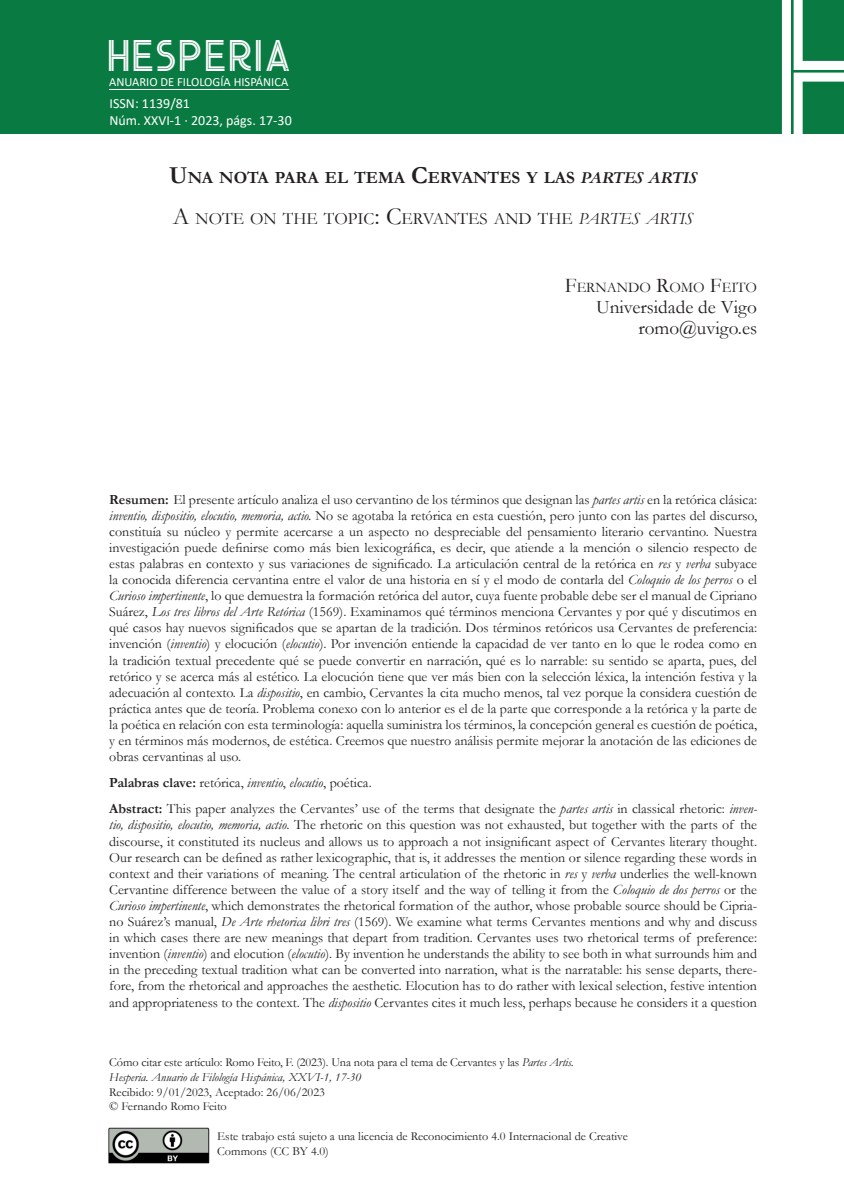
<style>
.page{position:relative;width:844px;height:1191px;background:#fff}
.page>*{position:absolute;margin:0;border:0;box-sizing:border-box;transform-origin:0 0}
.t1{font:200.9px "Urban Inline";color:#fff}
.t2{font:44.62px "Urban Inline";letter-spacing:.1em;color:#fff}
.No_Spacing{font:19.25px "Garamond";color:#231f20}
.t3{font:17.15px "Garamond";color:#231f20}
.t4{font:700 17.15px "Garamond";color:#231f20}
.t5{font:14.7px "Garamond";color:#231f20}
.RESUMEN{font:14px/16.1px "Garamond";color:#231f20;text-align:justify}
.t6{font:14px "Calibri";color:#fff}
.t7{font:12.42px "Calibri";color:#fff}
.t8{font:12.25px/14.7px "Garamond";color:#231f20}
.t9{font:italic 12.25px "Garamond";color:#231f20}
.s1{font-size:24.5px}
.s2{font-style:italic}
.s3{font-size:21px}
.s4{font-weight:700}
</style>
<div class="page">
<div style="left:0;top:0;width:843px;height:134px;background:#097b42"></div>
<img style="left:108px;top:1127px;width:102px;height:37px">
<hr style="left:109px;top:89px;width:180px;height:1px;background:#fff">
<p class="t2" style="left:109px;top:35px;width:182px">HESPERIA</p>
<p class="t7" style="left:109px;top:73px;width:180px">ANUARIO DE FILOLOGÍA HISPÁNICA</p>
<p class="t6" style="left:109px;top:93px;width:82px">ISSN: 1139/81</p>
<p class="t6" style="left:109px;top:110px;width:184px">Núm. XXVI-1 · 2023, págs. 17-30</p>
<p class="t4" style="left:169px;top:166px;width:529px"><span class="s1">U</span>NA NOTA PARA EL TEMA <span class="s1">C</span>ERVANTES Y LAS <span class="s2">PARTES ARTIS</span></p>
<p class="t3" style="left:173px;top:207px;width:522px"><span class="s1">A</span> NOTE ON THE TOPIC<span class="s1">: C</span>ERVANTES AND THE <span class="s2">PARTES ARTIS</span></p>
<p class="t5" style="left:564px;top:277px;width:194px"><span class="s3">F</span>ERNANDO <span class="s3">R</span>OMO <span class="s3">F</span>EITO</p>
<p class="No_Spacing" style="left:596px;top:294px;width:162px">Universidade de Vigo</p>
<p class="No_Spacing" style="left:638px;top:315px;width:120px">romo@uvigo.es</p>
<p class="t1" style="left:781px;top:-25px;width:92px">H</p>
<p class="RESUMEN" style="left:109px;top:491px;width:649px"><span class="s4">Resumen:</span> El presente artículo analiza el uso cervantino de los términos que designan las <span class="s2">partes artis</span> en la retórica clásica: <span class="s2">inventio, dispositio, elocutio, memoria, actio.</span> No se agotaba la retórica en esta cuestión, pero junto con las partes del discurso, constituía su núcleo y permite acercarse a un aspecto no despreciable del pensamiento literario cervantino. Nuestra investigación puede definirse como más bien lexicográfica, es decir, que atiende a la mención o silencio respecto de estas palabras en contexto y sus variaciones de significado. La articulación central de la retórica en <span class="s2">res</span> y <span class="s2">verba</span> subyace la conocida diferencia cervantina entre el valor de una historia en sí y el modo de contarla del <span class="s2">Coloquio de los perros</span> o el <span class="s2">Curioso impertinente</span>, lo que demuestra la formación retórica del autor, cuya fuente probable debe ser el manual de Cipriano Suárez, <span class="s2">Los tres libros del Arte Retórica</span> (1569). Examinamos qué términos menciona Cervantes y por qué y discutimos en qué casos hay nuevos significados que se apartan de la tradición. Dos términos retóricos usa Cervantes de preferencia: invención (<span class="s2">inventio</span>) y elocución (<span class="s2">elocutio</span>). Por invención entiende la capacidad de ver tanto en lo que le rodea como en la tradición textual precedente qué se puede convertir en narración, qué es lo narrable: su sentido se aparta, pues, del retórico y se acerca más al estético. La elocución tiene que ver más bien con la selección léxica, la intención festiva y la adecuación al contexto. La <span class="s2">dispositio</span>, en cambio, Cervantes la cita mucho menos, tal vez porque la considera cuestión de práctica antes que de teoría. Problema conexo con lo anterior es el de la parte que corresponde a la retórica y la parte de la poética en relación con esta terminología: aquella suministra los términos, la concepción general es cuestión de poética, y en términos más modernos, de estética. Creemos que nuestro análisis permite mejorar la anotación de las ediciones de obras cervantinas al uso.</p>
<p class="RESUMEN" style="left:109px;top:774px;width:264px"><span class="s4">Palabras clave:</span> retórica, <span class="s2">inventio</span>, <span class="s2">elocutio</span>, poética.</p>
<p class="RESUMEN" style="left:109px;top:800px;width:649px"><span class="s4">Abstract:</span> This paper analyzes the Cervantes’ use of the terms that designate the <span class="s2">partes artis</span> in classical rhetoric: <span class="s2">inven&shy;tio, dispositio, elocutio, memoria, actio</span>. The rhetoric on this question was not exhausted, but together with the parts of the discourse, it constituted its nucleus and allows us to approach a not insignificant aspect of Cervantes literary thought.<br>Our research can be defined as rather lexicographic, that is, it addresses the mention or silence regarding these words in context and their variations of meaning. The central articulation of the rhetoric in <span class="s2">res</span> y <span class="s2">verba</span> underlies the well-known Cervantine difference between the value of a story itself and the way of telling it from the <span class="s2">Coloquio de dos perros</span> or the <span class="s2">Curioso impertinente</span>, which demonstrates the rhetorical formation of the author, whose probable source should be Cipria&shy;no Suárez’s manual, <span class="s2">De Arte rhetorica libri tres</span> (1569). We examine what terms Cervantes mentions and why and discuss in which cases there are new meanings that depart from tradition. Cervantes uses two rhetorical terms of preference: invention (<span class="s2">inventio</span>) and elocution (<span class="s2">elocutio</span>). By invention he understands the ability to see both in what surrounds him and in the preceding textual tradition what can be converted into narration, what is the narratable: his sense departs, there&shy;fore, from the rhetorical and approaches the aesthetic. Elocution has to do rather with lexical selection, festive intention and appropriateness to the context. The <span class="s2">dispositio</span> Cervantes cites it much less, perhaps because he considers it a question</p>
<p class="t8" style="left:109px;top:1054px;width:466px">Cómo citar este artículo: Romo Feito, F. (2023). Una nota para el tema de Cervantes y las <span class="s2">Partes Artis.</span></p>
<p class="t9" style="left:109px;top:1068px;width:253px">Hesperia. Anuario de Filología Hispánica, XXVI-1, 17-30</p>
<p class="t8" style="left:109px;top:1084px;width:217px">Recibido: 9/01/2023, Aceptado: 26/06/2023</p>
<p class="t8" style="left:109px;top:1098px;width:119px">© Fernando Romo Feito</p>
<p class="t8" style="left:217px;top:1128px;width:412px">Este trabajo está sujeto a una licencia de Reconocimiento 4.0 Internacional de Creative<br>Commons (CC BY 4.0)</p>
</div>
